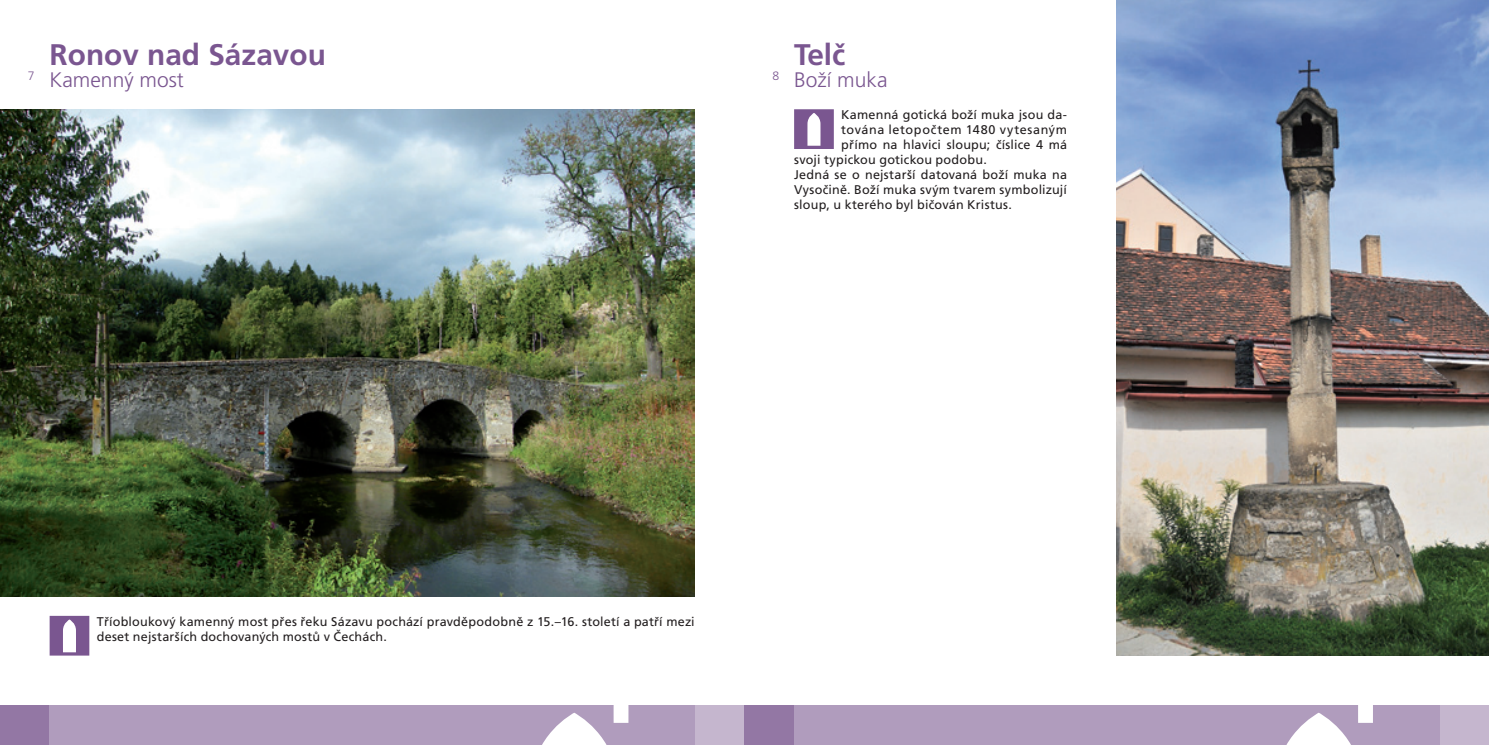
<style>
.page{position:relative;width:1489px;height:745px;background:#fff}
.page>*{position:absolute;margin:0;border:0;box-sizing:border-box;transform-origin:0 0}
.t1{font:700 29.75px "Frutiger CE";color:#7a5690}
.t2{font:300 21px "Frutiger CE";color:#7a5690}
.Text{font:12.6px/14.9px "Frutiger CE";letter-spacing:.015em;color:#231f20}
.Text-2{font:12.6px "Frutiger CE";letter-spacing:.05em;color:#231f20}
.t3{font:300 12.25px "Frutiger CE";color:#7a5690}
</style>
<div class="page">
<div style="left:1439px;top:704px;width:49px;height:40px;background:#c5b6ce"></div>
<div style="left:694px;top:704px;width:50px;height:40px;background:#c5b6ce"></div>
<div style="left:744px;top:704px;width:50px;height:40px;background:#9377a4"></div>
<div style="left:0;top:704px;width:50px;height:40px;background:#9377a4"></div>
<div style="left:794px;top:704px;width:645px;height:40px;background:#b09cbd"></div>
<div style="left:50px;top:704px;width:644px;height:40px;background:#b09cbd"></div>
<svg style="left:1275px;top:704px;width:97px;height:40px"></svg>
<svg style="left:531px;top:704px;width:97px;height:40px"></svg>
<img style="left:0;top:109px;width:694px;height:486px">
<svg style="left:50px;top:615px;width:39px;height:40px"></svg>
<img style="left:1116px;top:0;width:372px;height:655px">
<svg style="left:794px;top:109px;width:39px;height:40px"></svg>
<p class="t3" style="left:28px;top:69px;width:8px">7</p>
<p class="t1" style="left:50px;top:36px;width:278px">Ronov nad Sázavou</p>
<p class="t2" style="left:50px;top:67px;width:136px">Kamenný most</p>
<p class="t3" style="left:772px;top:69px;width:8px">8</p>
<p class="t1" style="left:794px;top:36px;width:53px">Telč</p>
<p class="t2" style="left:794px;top:67px;width:95px">Boží muka</p>
<p class="Text" style="left:841px;top:108px;width:227px">Kamenná gotická boží muka jsou da-</p>
<p class="Text-2" style="left:841px;top:122px;width:227px">tována letopočtem 1480 vytesaným</p>
<p class="Text" style="left:841px;top:138px;width:227px">přímo na hlavici sloupu; číslice 4 má</p>
<p class="Text" style="left:794px;top:153px;width:194px">svoji typickou gotickou podobu.</p>
<p class="Text" style="left:794px;top:168px;width:274px;text-align:justify">Jedná se o nejstarší datovaná boží muka na Vysočině. Boží muka svým tvarem symbolizují sloup, u kterého byl bičován Kristus.</p>
<p class="Text" style="left:97px;top:614px;width:599px">Tříobloukový kamenný most přes řeku Sázavu pochází pravděpodobně z 15.–16. století a patří mezi deset nejstarších dochovaných mostů v Čechách.</p>
</div>
